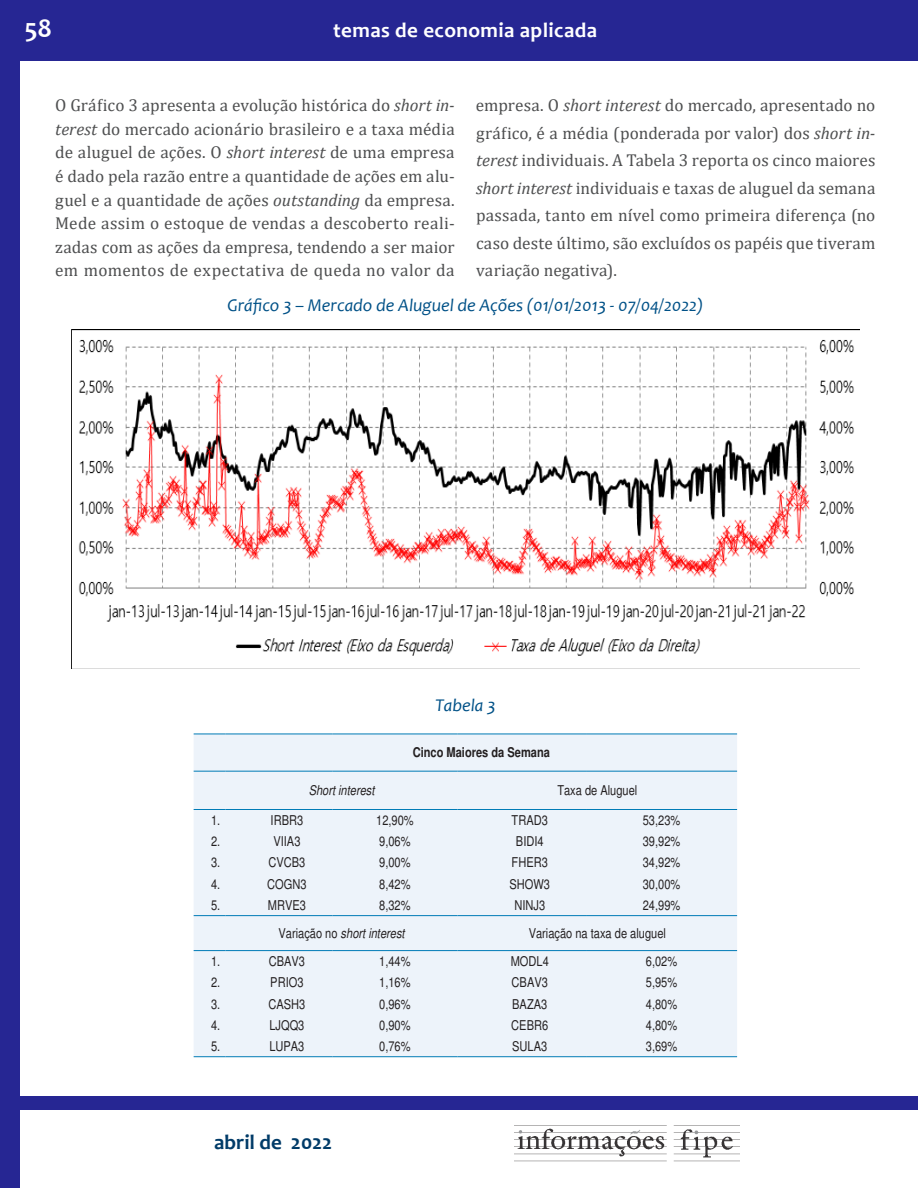
<style>
.page{position:relative;width:918px;height:1188px;background:#fff}
.page>*{position:absolute;margin:0;border:0;box-sizing:border-box;transform-origin:0 0}
.t1{font:700 27px "Candara";color:#fff}
.t2{font:700 21px "Candara";letter-spacing:.02em;color:#fff}
.t3{font:700 21px "Candara";color:#003b68}
.t4{font:italic 18px "Candara";color:#005187}
.t5{font:17.25px/23.5px "Cambria";letter-spacing:.015em;color:#4e4f50;text-align:justify}
.t6{font:condensed 13.5px "Helvetica";color:#231f20}
.t7{font:italic condensed 13.5px "Helvetica";color:#231f20}
.t8{font:700 condensed 13.5px "Helvetica";color:#231f20}
.s1{font-style:italic}
.s2{font-style:normal}
</style>
<div class="page">
<div style="left:0;top:0;width:20px;height:1188px;background:#262693"></div>
<div style="left:0;top:0;width:918px;height:61px;background:#262693"></div>
<div style="left:15px;top:1097px;width:903px;height:13px;background:#262693"></div>
<img style="left:514px;top:1125px;width:225px;height:37px">
<img style="left:72px;top:330px;width:788px;height:326px">
<div style="left:194px;top:735px;width:543px;height:321px;background:#edf3fa"></div>
<hr style="left:194px;top:734px;width:32px;height:1px;background:#007bb6">
<hr style="left:226px;top:734px;width:106px;height:1px;background:#007bb6">
<hr style="left:332px;top:734px;width:126px;height:1px;background:#007bb6">
<hr style="left:458px;top:734px;width:128px;height:1px;background:#007bb6">
<hr style="left:586px;top:734px;width:151px;height:1px;background:#007bb6">
<hr style="left:194px;top:771px;width:32px;height:1px;background:#007bb6">
<hr style="left:226px;top:771px;width:106px;height:1px;background:#007bb6">
<hr style="left:332px;top:771px;width:126px;height:1px;background:#007bb6">
<hr style="left:458px;top:771px;width:128px;height:1px;background:#007bb6">
<hr style="left:586px;top:771px;width:151px;height:1px;background:#007bb6">
<hr style="left:194px;top:809px;width:32px;height:1px;background:#007bb6">
<hr style="left:226px;top:809px;width:106px;height:1px;background:#007bb6">
<hr style="left:332px;top:809px;width:126px;height:1px;background:#007bb6">
<hr style="left:458px;top:809px;width:128px;height:1px;background:#007bb6">
<hr style="left:586px;top:809px;width:151px;height:1px;background:#007bb6">
<hr style="left:194px;top:915px;width:32px;height:1px;background:#007bb6">
<hr style="left:226px;top:915px;width:106px;height:1px;background:#007bb6">
<hr style="left:332px;top:915px;width:126px;height:1px;background:#007bb6">
<hr style="left:458px;top:915px;width:128px;height:1px;background:#007bb6">
<hr style="left:586px;top:915px;width:151px;height:1px;background:#007bb6">
<hr style="left:194px;top:950px;width:32px;height:1px;background:#007bb6">
<hr style="left:226px;top:950px;width:106px;height:1px;background:#007bb6">
<hr style="left:332px;top:950px;width:126px;height:1px;background:#007bb6">
<hr style="left:458px;top:950px;width:128px;height:1px;background:#007bb6">
<hr style="left:586px;top:950px;width:151px;height:1px;background:#007bb6">
<hr style="left:194px;top:1056px;width:32px;height:1px;background:#007bb6">
<hr style="left:226px;top:1056px;width:106px;height:1px;background:#007bb6">
<hr style="left:332px;top:1056px;width:126px;height:1px;background:#007bb6">
<hr style="left:458px;top:1056px;width:128px;height:1px;background:#007bb6">
<hr style="left:586px;top:1056px;width:151px;height:1px;background:#007bb6">
<h1 class="t1" style="left:25px;top:12px;width:29px">58</h1>
<p class="t2" style="left:333px;top:17px;width:265px">temas de economia aplicada</p>
<p class="t5" style="left:55px;top:93px;width:401px">O Gráfico 3 apresenta a evolução histórica do <span class="s1">short in&shy;terest</span> do mercado acionário brasileiro e a taxa média de aluguel de ações. O <span class="s1">short interest</span> de uma empresa é dado pela razão entre a quantidade de ações em alu&shy;guel e a quantidade de ações <span class="s1">outstanding</span> da empresa.<br>Mede assim o estoque de vendas a descoberto reali&shy;zadas com as ações da empresa, tendendo a ser maior em momentos de expectativa de queda no valor da</p>
<p class="t5" style="left:476px;top:91px;width:401px;line-height:27.6px">empresa. O <span class="s1">short interest</span> do mercado, apresentado no gráfico, é a média (ponderada por valor) dos <span class="s1">short in&shy;terest</span> individuais. A Tabela 3 reporta os cinco maiores <span class="s1">short interest</span> individuais e taxas de aluguel da semana passada, tanto em nível como primeira diferença (no caso deste último, são excluídos os papéis que tiveram variação negativa).</p>
<p class="t4" style="left:227px;top:294px;width:477px">Gráfico 3 – Mercado de Aluguel de Ações (01/01/2013 - 07/04/2022)</p>
<p class="t4" style="left:435px;top:693px;width:62px">Tabela 3</p>
<p class="t8" style="left:413px;top:745px;width:139px">Cinco Maiores da Semana</p>
<p class="t7" style="left:309px;top:783px;width:67px">Short interest</p>
<p class="t6" style="left:557px;top:783px;width:82px">Taxa de Aluguel</p>
<p class="t6" style="left:211px;top:812px;width:11px">1.</p>
<p class="t6" style="left:271px;top:812px;width:34px">IRBR3</p>
<p class="t6" style="left:376px;top:812px;width:39px">12,90%</p>
<p class="t6" style="left:512px;top:812px;width:38px">TRAD3</p>
<p class="t6" style="left:643px;top:812px;width:39px">53,23%</p>
<p class="t6" style="left:211px;top:834px;width:11px">2.</p>
<p class="t6" style="left:273px;top:834px;width:29px">VIIA3</p>
<p class="t6" style="left:379px;top:834px;width:33px">9,06%</p>
<p class="t6" style="left:516px;top:834px;width:29px">BIDI4</p>
<p class="t6" style="left:643px;top:834px;width:39px">39,92%</p>
<p class="t6" style="left:211px;top:855px;width:11px">3.</p>
<p class="t6" style="left:268px;top:855px;width:38px">CVCB3</p>
<p class="t6" style="left:379px;top:855px;width:33px">9,00%</p>
<p class="t6" style="left:512px;top:855px;width:38px">FHER3</p>
<p class="t6" style="left:643px;top:855px;width:39px">34,92%</p>
<p class="t6" style="left:211px;top:876px;width:11px">4.</p>
<p class="t6" style="left:267px;top:876px;width:41px">COGN3</p>
<p class="t6" style="left:379px;top:876px;width:33px">8,42%</p>
<p class="t6" style="left:509px;top:876px;width:42px">SHOW3</p>
<p class="t6" style="left:643px;top:876px;width:39px">30,00%</p>
<p class="t6" style="left:211px;top:897px;width:11px">5.</p>
<p class="t6" style="left:268px;top:897px;width:40px">MRVE3</p>
<p class="t6" style="left:379px;top:897px;width:33px">8,32%</p>
<p class="t6" style="left:514px;top:897px;width:32px">NINJ3</p>
<p class="t6" style="left:643px;top:897px;width:39px">24,99%</p>
<p class="t7" style="left:279px;top:925px;width:128px"><span class="s2">Variação no</span> short interest</p>
<p class="t6" style="left:529px;top:925px;width:139px">Variação na taxa de aluguel</p>
<p class="t6" style="left:211px;top:954px;width:11px">1.</p>
<p class="t6" style="left:269px;top:954px;width:38px">CBAV3</p>
<p class="t6" style="left:379px;top:954px;width:33px">1,44%</p>
<p class="t6" style="left:511px;top:954px;width:40px">MODL4</p>
<p class="t6" style="left:646px;top:954px;width:33px">6,02%</p>
<p class="t6" style="left:211px;top:975px;width:11px">2.</p>
<p class="t6" style="left:270px;top:975px;width:35px">PRIO3</p>
<p class="t6" style="left:379px;top:975px;width:33px">1,16%</p>
<p class="t6" style="left:512px;top:975px;width:38px">CBAV3</p>
<p class="t6" style="left:646px;top:975px;width:33px">5,95%</p>
<p class="t6" style="left:211px;top:996px;width:11px">3.</p>
<p class="t6" style="left:268px;top:996px;width:38px">CASH3</p>
<p class="t6" style="left:379px;top:996px;width:33px">0,96%</p>
<p class="t6" style="left:512px;top:996px;width:37px">BAZA3</p>
<p class="t6" style="left:646px;top:996px;width:33px">4,80%</p>
<p class="t6" style="left:211px;top:1017px;width:11px">4.</p>
<p class="t6" style="left:269px;top:1017px;width:37px">LJQQ3</p>
<p class="t6" style="left:379px;top:1017px;width:33px">0,90%</p>
<p class="t6" style="left:511px;top:1017px;width:38px">CEBR6</p>
<p class="t6" style="left:646px;top:1017px;width:33px">4,80%</p>
<p class="t6" style="left:211px;top:1038px;width:11px">5.</p>
<p class="t6" style="left:269px;top:1038px;width:37px">LUPA3</p>
<p class="t6" style="left:379px;top:1038px;width:33px">0,76%</p>
<p class="t6" style="left:512px;top:1038px;width:37px">SULA3</p>
<p class="t6" style="left:646px;top:1038px;width:33px">3,69%</p>
<p class="t3" style="left:214px;top:1129px;width:120px">abril de 2022</p>
</div>
